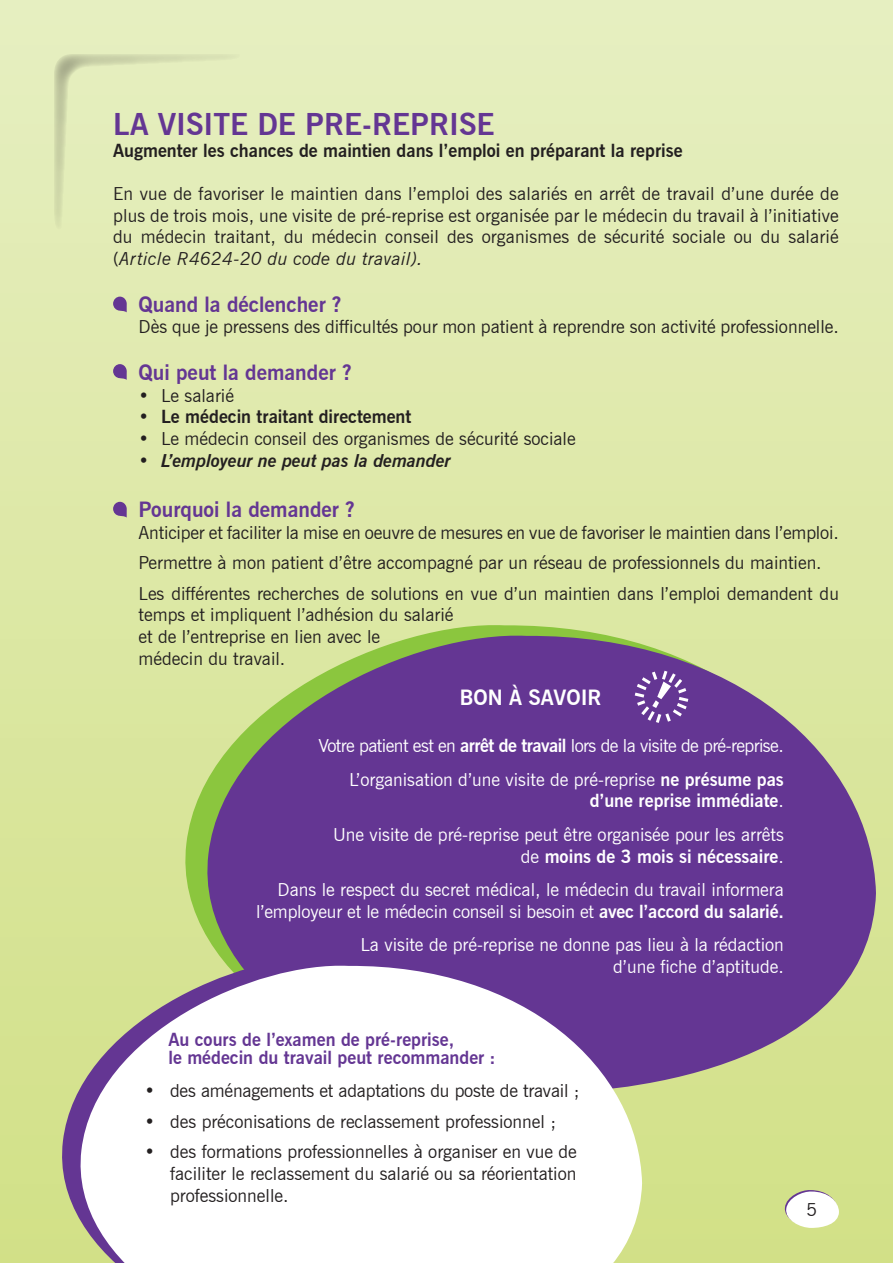
<style>
.page{position:relative;width:893px;height:1263px;background:#fff}
.page>*{position:absolute;margin:0;border:0;box-sizing:border-box;transform-origin:0 0}
.t1{font:700 30px "News Gothic BT";color:#643693}
.t2{font:700 21px "News Gothic BT";color:#643693}
.t3{font:700 21px "News Gothic BT";color:#fff}
.t4{font:18px/21.6px "News Gothic BT";color:#231f20;text-align:justify}
.t5{font:18px/33.6px "News Gothic BT";color:#fff;text-align:right}
.t6{font:18px/33.6px "News Gothic BT";letter-spacing:-.03em;color:#fff;text-align:right}
.t7{font:700 18px "News Gothic BT";color:#231f20}
.t8{font:700 18px/18px "News Gothic BT";color:#643693}
.t9{font:italic 700 18px "News Gothic BT";color:#231f20}
.s1{font-style:italic}
.s2{font-weight:400}
.s3{font-weight:400;font-style:normal}
.s4{font-weight:700}
</style>
<div class="page">
<div style="left:0;top:0;width:893px;height:1263px;background:linear-gradient(to bottom,#e6efc1,#d1e086)"></div>
<svg style="left:54px;top:54px;width:186px;height:176px;background:#e1eab8"></svg>
<svg style="left:170px;top:620px;width:684px;height:332px;background:#d5e499"></svg>
<svg style="left:192px;top:630px;width:684px;height:464px;background:#7c5e91"></svg>
<svg style="left:49px;top:952px;width:575px;height:311px;background:#aca58f"></svg>
<svg style="left:68px;top:961px;width:574px;height:302px"></svg>
<svg style="left:631px;top:667px;width:61px;height:59px;background:#7b54a3"></svg>
<svg style="left:113px;top:297px;width:14px;height:15px"></svg>
<svg style="left:113px;top:364px;width:14px;height:16px"></svg>
<svg style="left:113px;top:502px;width:14px;height:16px"></svg>
<svg style="left:784px;top:1189px;width:55px;height:39px"></svg>
<h1 class="t1" style="left:113px;top:106px;width:383px">LA VISITE DE PRE-REPRISE</h1>
<p class="t7" style="left:113px;top:140px;width:571px">Augmenter les chances de maintien dans l’emploi en préparant la reprise</p>
<p class="t4" style="left:113px;top:183px;width:727px">En vue de favoriser le maintien dans l’emploi des salariés en arrêt de travail d’une durée de plus de trois mois, une visite de pré-reprise est organisée par le médecin du travail à l’initiative du médecin traitant, du médecin conseil des organismes de sécurité sociale ou du salarié (<span class="s1">Article R4624-20 du code du travail).</span></p>
<p class="t2" style="left:139px;top:291px;width:204px">Quand la déclencher ?</p>
<p class="t4" style="left:139px;top:316px;width:702px">Dès que je pressens des difficultés pour mon patient à reprendre son activité professionnelle.</p>
<p class="t2" style="left:139px;top:360px;width:214px">Qui peut la demander ?</p>
<p class="t4" style="left:139px;top:384px;width:97px">• Le salarié</p>
<p class="t7" style="left:139px;top:406px;width:274px"><span class="s2">•</span> Le médecin traitant directement</p>
<p class="t4" style="left:139px;top:428px;width:439px">• Le médecin conseil des organismes de sécurité sociale</p>
<p class="t9" style="left:139px;top:449px;width:314px"><span class="s3">•</span> L’employeur ne peut pas la demander</p>
<p class="t2" style="left:139px;top:497px;width:218px">Pourquoi la demander ?</p>
<p class="t4" style="left:139px;top:517px;width:702px;line-height:30.6px;text-align:left">Anticiper et faciliter la mise en oeuvre de mesures en vue de favoriser le maintien dans l’emploi.<br>Permettre à mon patient d’être accompagné par un réseau de professionnels du maintien.<br>Les différentes recherches de solutions en vue d’un maintien dans l’emploi demandent du</p>
<p class="t4" style="left:139px;top:604px;width:316px;text-align:left">temps et impliquent l’adhésion du salarié et de l’entreprise en lien avec le<br>médecin du travail.</p>
<p class="t3" style="left:460px;top:685px;width:143px">BON à SAVOIR</p>
<p class="t6" style="left:318px;top:729px;width:467px">Votre patient est en <span class="s4">arrêt de travail</span> lors de la visite de pré-reprise.<br>L’organisation d’une visite de pré-reprise <span class="s4">ne présume pas</span></p>
<p class="t5" style="left:333px;top:784px;width:452px"><span class="s4">d’une reprise immédiate</span>.<br>Une visite de pré-reprise peut être organisée pour les arrêts</p>
<p class="t5" style="left:278px;top:839px;width:508px">de <span class="s4">moins de 3 mois si nécessaire</span>.<br>Dans le respect du secret médical, le médecin du travail informera</p>
<p class="t5" style="left:256px;top:894px;width:529px">l’employeur et le médecin conseil si besoin et <span class="s4">avec l’accord du salarié.<br></span>La visite de pré-reprise ne donne pas lieu à la rédaction</p>
<p class="t5" style="left:613px;top:950px;width:172px">d’une fiche d’aptitude.</p>
<p class="t8" style="left:168px;top:1030px;width:329px">Au cours de l’examen de pré-reprise,<br>le médecin du travail peut recommander :</p>
<p class="t4" style="left:145px;top:1080px;width:436px">• des aménagements et adaptations du poste de travail ;</p>
<p class="t4" style="left:145px;top:1110px;width:413px">• des préconisations de reclassement professionnel ;</p>
<p class="t4" style="left:170px;top:1141px;width:408px;text-indent:-26px">• des formations professionnelles à organiser en vue de faciliter le reclassement du salarié ou sa réorientation professionnelle.</p>
<p class="t4" style="left:806px;top:1198px;width:12px">5</p>
</div>
